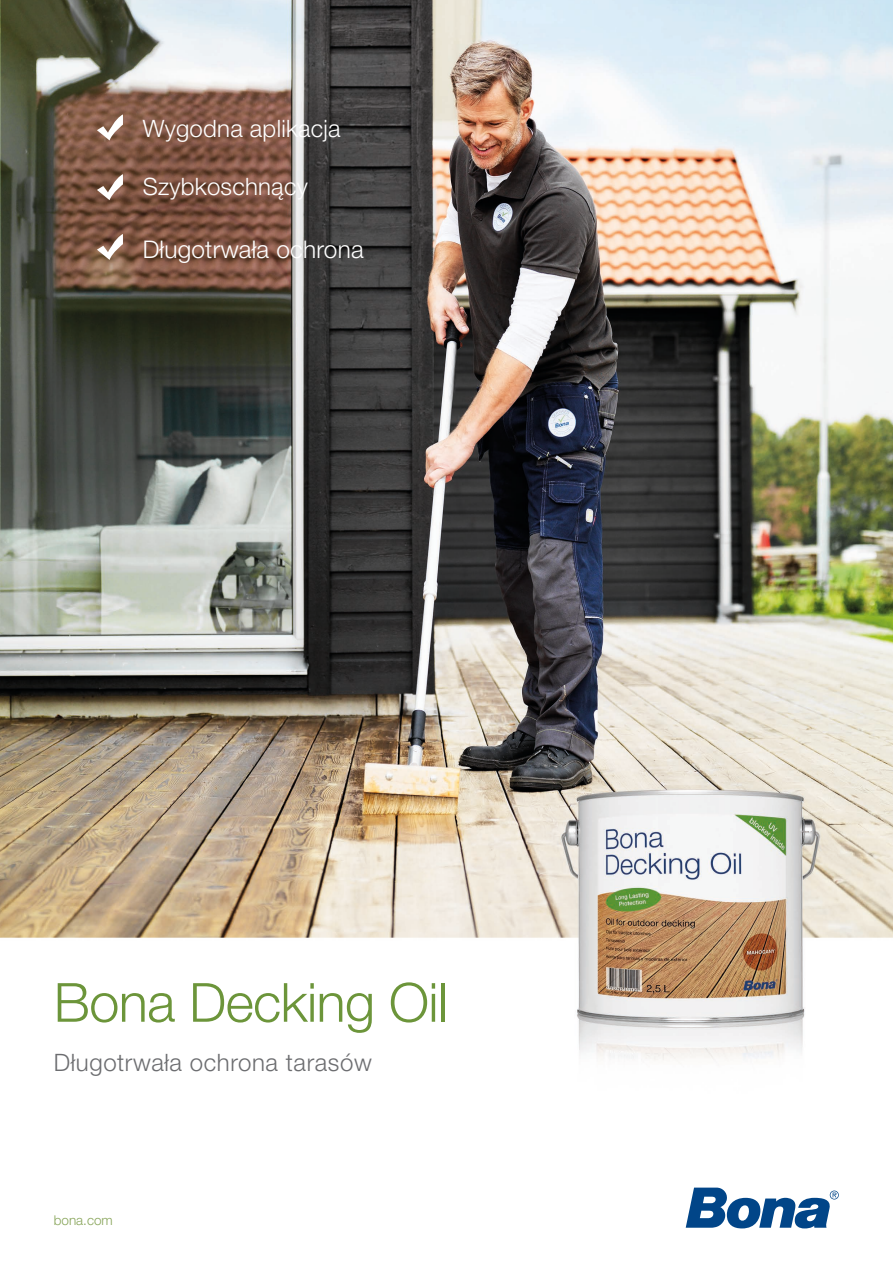
<style>
.page{position:relative;width:893px;height:1263px;background:#fff}
.page>*{position:absolute;margin:0;border:0;box-sizing:border-box;transform-origin:0 0}
.t1{font:300 54px "Helvetica Neue LT Std";letter-spacing:-.01em;color:#6c953a}
.t2{font:300 24.3px "Helvetica Neue LT Pro";letter-spacing:.01em;color:#fff}
.t3{font:300 24px "Helvetica Neue LT Pro";letter-spacing:.01em;color:#fff}
.t4{font:300 24px "Helvetica Neue LT Pro";letter-spacing:.025em;color:#6c6d70}
.t5{font:300 13.5px "Helvetica Neue LT Std";color:#88a55a}
</style>
<div class="page">
<img style="left:0;top:0;width:893px;height:1061px">
<svg style="left:686px;top:1187px;width:153px;height:41px"></svg>
<svg style="left:97px;top:114px;width:26px;height:26px"></svg>
<svg style="left:97px;top:174px;width:26px;height:26px"></svg>
<svg style="left:97px;top:234px;width:26px;height:26px"></svg>
<p class="t3" style="left:143px;top:114px;width:200px">Wygodna aplikacja</p>
<p class="t3" style="left:143px;top:171px;width:167px">Szybkoschnący</p>
<p class="t2" style="left:143px;top:234px;width:223px">Długotrwała ochrona</p>
<p class="t1" style="left:54px;top:969px;width:396px">Bona Decking Oil</p>
<p class="t4" style="left:54px;top:1048px;width:319px">Długotrwała ochrona tarasów</p>
<p class="t5" style="left:54px;top:1211px;width:61px">bona.com</p>
</div>
